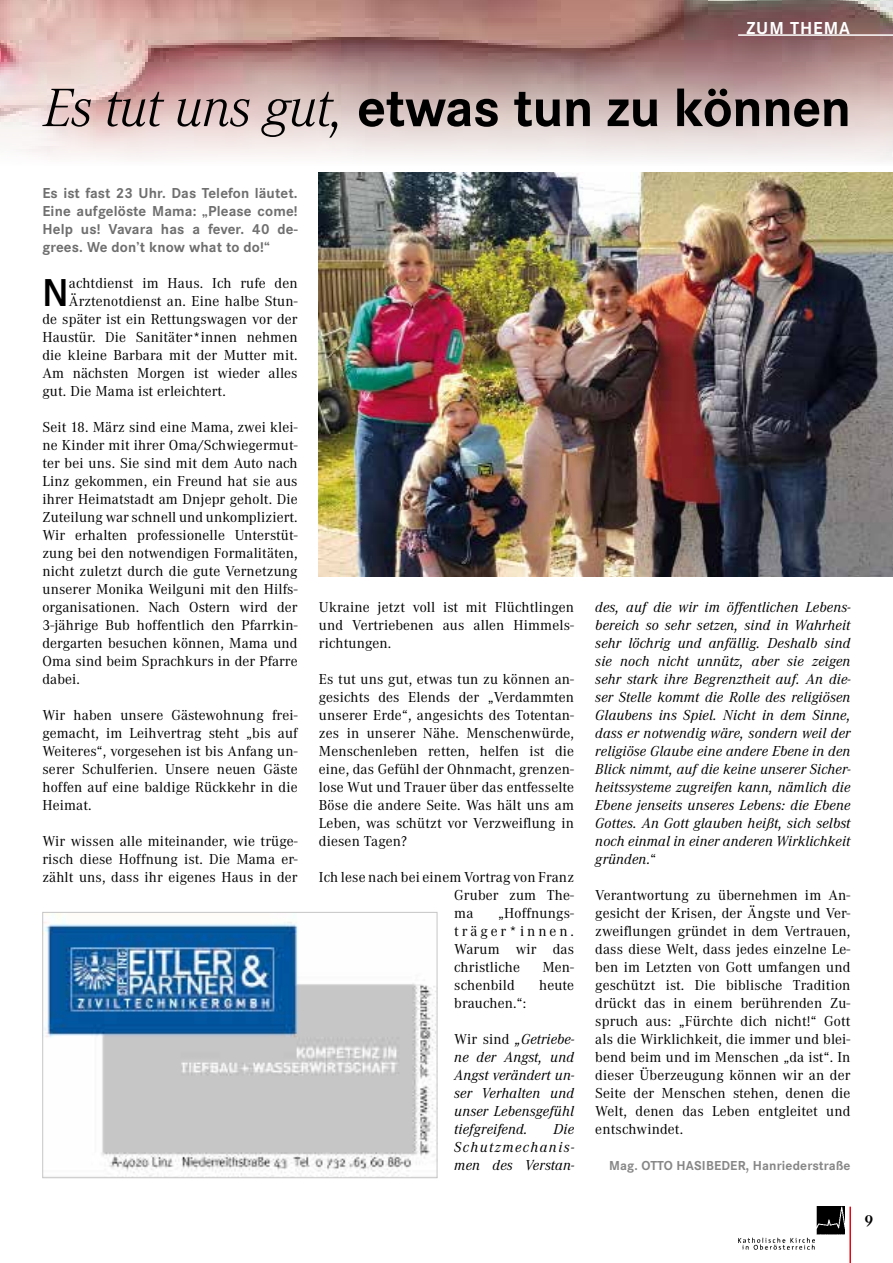
<style>
.page{position:relative;width:893px;height:1263px;background:#fff}
.page>*{position:absolute;margin:0;border:0;box-sizing:border-box;transform-origin:0 0}
.t1{font:700 55.95px "Corporate S";letter-spacing:-.01em;color:#000}
.t2{font:800 39px "AT Rotis Semi Sans";color:#000}
.t3{font:700 18px "Corporate S";letter-spacing:.05em;color:#fff}
.t4{font:700 16.5px "Corporate A";color:#000}
.t5{font:15px/18px "Corporate A";letter-spacing:.01em;color:#000;text-align:justify}
.t6{font:italic 15px/18px "Corporate A";letter-spacing:.01em;color:#000;text-align:justify}
.t7{font:700 15px/18px "Corporate S";letter-spacing:.01em;color:#706f6f;text-align:justify}
.t8{font:700 13.5px "Corporate S";letter-spacing:.01em;color:#878787}
.s1{font-family:"Corporate A";font-weight:300;font-style:italic}
.s2{font-style:normal}
</style>
<div class="page">
<img style="left:738px;top:1206px;width:106px;height:43px">
<hr style="left:849px;top:1206px;width:2px;height:57px;background:#e30613">
<img style="left:0;top:0;width:893px;height:190px">
<hr style="left:738px;top:34px;width:155px;height:2px;background:#fff">
<img style="left:45px;top:914px;width:390px;height:262px">
<div style="left:43px;top:912px;width:394px;height:266px;border:1px solid #c6c6c6"></div>
<img style="left:319px;top:172px;width:574px;height:404px">
<p class="t3" style="left:746px;top:18px;width:105px">ZUM THEMA</p>
<h1 class="t1" style="left:44px;top:75px;width:809px"><span class="s1">Es tut uns gut,</span> etwas tun zu können</h1>
<p class="t7" style="left:42px;top:184px;width:257px">Es ist fast 23 Uhr. Das Telefon läutet.<br>Eine aufgelöste Mama: „Please come!<br>Help us! Vavara has a fever. 40 de&shy;grees. We don’t know what to do!“</p>
<h2 class="t2" style="left:42px;top:268px;width:28px">N</h2>
<p class="t5" style="left:69px;top:274px;width:230px">achtdienst im Haus. Ich rufe den</p>
<p class="t5" style="left:69px;top:292px;width:230px">Ärztenotdienst an. Eine halbe Stun-</p>
<p class="t5" style="left:42px;top:310px;width:257px">de später ist ein Rettungswagen vor der</p>
<p class="t5" style="left:42px;top:328px;width:257px">Haustür. Die Sanitäter*innen nehmen</p>
<p class="t5" style="left:42px;top:346px;width:257px">die kleine Barbara mit der Mutter mit.</p>
<p class="t5" style="left:42px;top:364px;width:257px">Am nächsten Morgen ist wieder alles</p>
<p class="t5" style="left:42px;top:382px;width:185px">gut. Die Mama ist erleichtert.</p>
<p class="t5" style="left:42px;top:418px;width:257px">Seit 18. März sind eine Mama, zwei klei&shy;ne Kinder mit ihrer Oma/Schwiegermut&shy;ter bei uns. Sie sind mit dem Auto nach Linz gekommen, ein Freund hat sie aus ihrer Heimatstadt am Dnjepr geholt. Die Zuteilung war schnell und unkompliziert.<br>Wir erhalten professionelle Unterstüt&shy;zung bei den notwendigen Formalitäten, nicht zuletzt durch die gute Vernetzung unserer Monika Weilguni mit den Hilfs&shy;organisationen. Nach Ostern wird der 3-jährige Bub hoffentlich den Pfarrkin&shy;dergarten besuchen können, Mama und Oma sind beim Sprachkurs in der Pfarre dabei.</p>
<p class="t5" style="left:42px;top:706px;width:257px">Wir haben unsere Gästewohnung frei&shy;gemacht, im Leihvertrag steht „bis auf Weiteres“, vorgesehen ist bis Anfang un&shy;serer Schulferien. Unsere neuen Gäste hoffen auf eine baldige Rückkehr in die Heimat.</p>
<p class="t5" style="left:42px;top:832px;width:257px">Wir wissen alle miteinander, wie trüge&shy;risch diese Hoffnung ist. Die Mama er&shy;zählt uns, dass ihr eigenes Haus in der</p>
<p class="t5" style="left:319px;top:598px;width:257px">Ukraine jetzt voll ist mit Flüchtlingen und Vertriebenen aus allen Himmels&shy;richtungen.</p>
<p class="t5" style="left:319px;top:670px;width:257px">Es tut uns gut, etwas tun zu können an&shy;gesichts des Elends der „Verdammten unserer Erde“, angesichts des Totentan&shy;zes in unserer Nähe. Menschenwürde, Menschenleben retten, helfen ist die eine, das Gefühl der Ohnmacht, grenzen&shy;lose Wut und Trauer über das entfesselte Böse die andere Seite. Was hält uns am Leben, was schützt vor Verzweiflung in diesen Tagen?</p>
<p class="t5" style="left:454px;top:868px;width:121px;text-indent:-135px">Ich lese nach bei einem Vortrag von Franz Gruber zum The&shy;ma</p>
<p class="t5" style="left:454px;top:904px;width:121px;text-indent:44px">„Hoffnungs&shy;träger*innen.<br>Warum wir das christliche</p>
<p class="t5" style="left:542px;top:958px;width:33px">Men-</p>
<p class="t5" style="left:454px;top:976px;width:62px">schenbild</p>
<p class="t5" style="left:539px;top:976px;width:36px">heute</p>
<p class="t5" style="left:454px;top:994px;width:73px">brauchen.“:</p>
<p class="t6" style="left:454px;top:1030px;width:122px"><span class="s2">Wir sind</span> „Getriebe&shy;ne der Angst, und Angst verändert un&shy;ser Verhalten und unser Lebensgefühl tiefgreifend.</p>
<p class="t6" style="left:454px;top:1120px;width:122px;text-indent:99px">Die Schutzmechanis&shy;men des Verstan-</p>
<p class="t6" style="left:595px;top:598px;width:257px">des, auf die wir im öffentlichen Lebens&shy;bereich so sehr setzen, sind in Wahrheit sehr löchrig und anfällig. Deshalb sind sie noch nicht unnütz, aber sie zeigen sehr stark ihre Begrenztheit auf. An die&shy;ser Stelle kommt die Rolle des religiösen Glaubens ins Spiel. Nicht in dem Sinne, dass er notwendig wäre, sondern weil der religiöse Glaube eine andere Ebene in den Blick nimmt, auf die keine unserer Sicher&shy;heitssysteme zugreifen kann, nämlich die Ebene jenseits unseres Lebens: die Ebene Gottes. An Gott glauben heißt, sich selbst noch einmal in einer anderen Wirklichkeit gründen.<span class="s2">“</span></p>
<p class="t5" style="left:595px;top:886px;width:257px">Verantwortung zu übernehmen im An&shy;gesicht der Krisen, der Ängste und Ver&shy;zweiflungen gründet in dem Vertrauen, dass diese Welt, dass jedes einzelne Le&shy;ben im Letzten von Gott umfangen und geschützt ist. Die biblische Tradition drückt das in einem berührenden Zu&shy;spruch aus: „Fürchte dich nicht!“ Gott als die Wirklichkeit, die immer und blei&shy;bend beim und im Menschen „da ist“. In dieser Überzeugung können wir an der Seite der Menschen stehen, denen die Welt, denen das Leben entgleitet und entschwindet.</p>
<p class="t8" style="left:609px;top:1158px;width:243px">Mag. OTTO HASIBEDER, Hanriederstraße</p>
<p class="t4" style="left:864px;top:1212px;width:10px">9</p>
</div>
